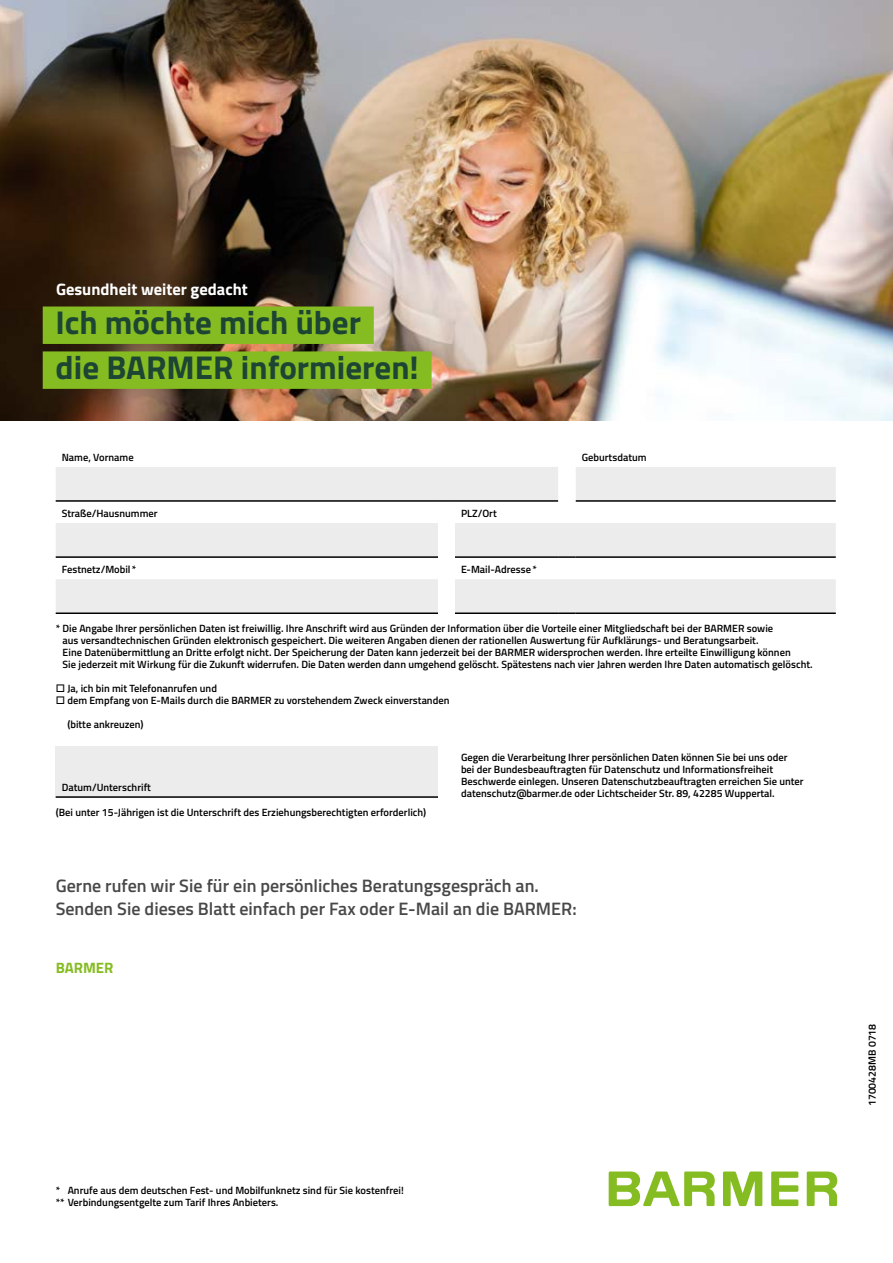
<style>
.page{position:relative;width:893px;height:1263px;background:#fff}
.page>*{position:absolute;margin:0;border:0;box-sizing:border-box;transform-origin:0 0}
.t1{font:700 33px/44.8px "BGEK Titillium";color:#1d4534}
.t2{font:600 18px/22.5px "BGEK Titillium";color:#484847}
.t3{font:700 16.5px "BGEK Titillium";color:#fff}
.t4{font:700 15px "BGEK Titillium";color:#85bc21}
.t5{font:600 10.5px/12px "BGEK Titillium";color:#000}
</style>
<div class="page">
<img style="left:0;top:0;width:893px;height:421px">
<div style="left:43px;top:306px;width:331px;height:38px;background:#85bc21"></div>
<div style="left:43px;top:351px;width:389px;height:38px;background:#85bc21"></div>
<svg style="left:609px;top:1171px;width:228px;height:35px"></svg>
<svg style="left:56px;top:467px;width:780px;height:145px;fill:#ececec"></svg>
<hr style="left:56px;top:500px;width:382px;height:2px;background:#000">
<svg style="left:438px;top:500px;width:17px;height:2px"></svg>
<hr style="left:455px;top:500px;width:103px;height:2px;background:#000">
<hr style="left:576px;top:500px;width:260px;height:2px;background:#000">
<hr style="left:56px;top:556px;width:382px;height:2px;background:#000">
<hr style="left:455px;top:556px;width:103px;height:2px;background:#000">
<svg style="left:558px;top:556px;width:18px;height:2px"></svg>
<hr style="left:576px;top:556px;width:260px;height:2px;background:#000">
<hr style="left:56px;top:612px;width:382px;height:2px;background:#000">
<hr style="left:455px;top:612px;width:103px;height:2px;background:#000">
<svg style="left:558px;top:612px;width:18px;height:2px"></svg>
<hr style="left:576px;top:612px;width:260px;height:2px;background:#000">
<div style="left:56px;top:746px;width:382px;height:51px;background:#ececec"></div>
<hr style="left:56px;top:796px;width:382px;height:2px;background:#000">
<h3 class="t3" style="left:56px;top:277px;width:193px">Gesundheit weiter gedacht</h3>
<h1 class="t1" style="left:55px;top:298px;width:365px">Ich möchte mich über<br>die BARMER informieren!</h1>
<p class="t5" style="left:62px;top:451px;width:74px">Name, Vorname</p>
<p class="t5" style="left:582px;top:451px;width:66px">Geburtsdatum</p>
<p class="t5" style="left:62px;top:507px;width:97px">Straße/Hausnummer</p>
<p class="t5" style="left:461px;top:507px;width:37px">PLZ/Ort</p>
<p class="t5" style="left:62px;top:563px;width:76px">Festnetz/Mobil *</p>
<p class="t5" style="left:461px;top:563px;width:77px">E-Mail-Adresse*</p>
<p class="t5" style="left:62px;top:622px;width:752px;text-indent:-7px">* Die Angabe Ihrer persönlichen Daten ist freiwillig. Ihre Anschrift wird aus Gründen der Information über die Vorteile einer Mitgliedschaft bei der BARMER sowie<br>aus versandtechnischen Gründen elektronisch gespeichert. Die weiteren Angaben dienen der rationellen Auswertung für Aufklärungs- und Beratungsarbeit.<br>Eine Datenübermittlung an Dritte erfolgt nicht. Der Speicherung der Daten kann jederzeit bei der BARMER widersprochen werden. Ihre erteilte Einwilligung können<br>Sie jederzeit mit Wirkung für die Zukunft widerrufen. Die Daten werden dann umgehend gelöscht. Spätestens nach vier Jahren werden Ihre Daten automatisch gelöscht.</p>
<p class="t5" style="left:56px;top:682px;width:163px">□ Ja, ich bin mit Telefonanrufen und</p>
<p class="t5" style="left:56px;top:694px;width:395px">□ dem Empfang von E-Mails durch die BARMER zu vorstehendem Zweck einverstanden</p>
<p class="t5" style="left:67px;top:718px;width:78px">(bitte ankreuzen)</p>
<p class="t5" style="left:62px;top:781px;width:91px">Datum/Unterschrift</p>
<p class="t5" style="left:56px;top:806px;width:372px">(Bei unter 15-Jährigen ist die Unterschrift des Erziehungsberechtigten erforderlich)</p>
<p class="t5" style="left:461px;top:751px;width:344px">Gegen die Verarbeitung Ihrer persönlichen Daten können Sie bei uns oder<br>bei der Bundesbeauftragten für Datenschutz und Informationsfreiheit Beschwerde einlegen. Unseren Datenschutzbeauftragten erreichen Sie unter datenschutz@barmer.de oder Lichtscheider Str. 89, 42285 Wuppertal.</p>
<h2 class="t2" style="left:56px;top:874px;width:522px">Gerne rufen wir Sie für ein persönliches Beratungsgespräch an.<br>Senden Sie dieses Blatt einfach per Fax oder E-Mail an die BARMER:</h2>
<h3 class="t4" style="left:56px;top:956px;width:59px">BARMER</h3>
<p class="t5" style="left:56px;top:1184px;width:350px">* Anrufe aus dem deutschen Fest- und Mobilfunknetz sind für Sie kostenfrei! ** Verbindungsentgelte zum Tarif Ihres Anbieters.</p>
<p class="t5" style="left:866px;top:1106px;width:84px;rotate:-90deg">1700428MB 0718</p>
</div>
